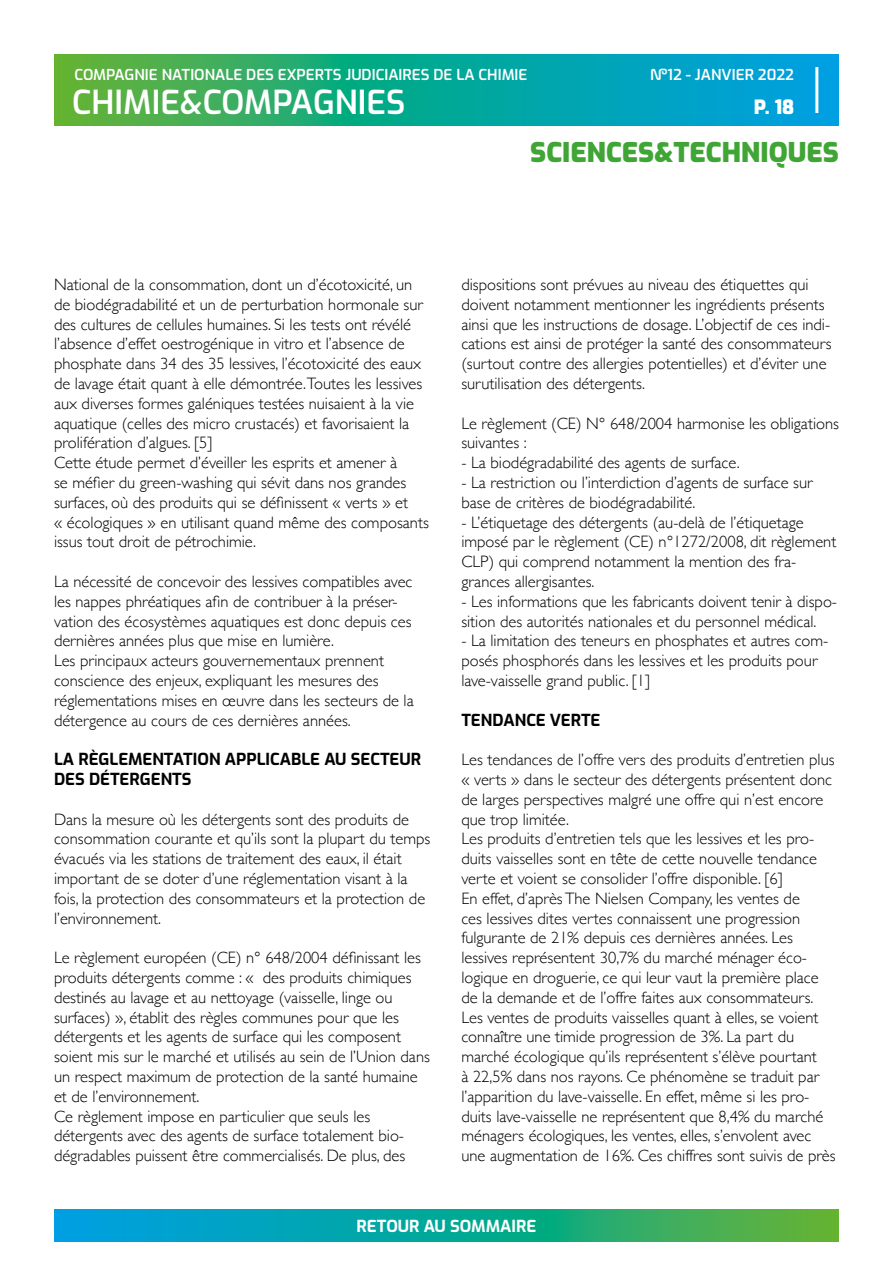
<style>
.page{position:relative;width:893px;height:1263px;background:#fff}
.page>*{position:absolute;margin:0;border:0;box-sizing:border-box;transform-origin:0 0}
.t1{font:600 33px "Exo";color:#fff}
.t2{font:900 27px "Exo";color:#3fa535}
.t3{font:900 19.5px "Exo";color:#fff}
.t4{font:300 16.5px/19.8px "Gill Sans";color:#000}
.t5{font:700 16.5px/19.8px "Exo";color:#000}
.t6{font:700 16.5px "Exo";color:#fff}
.t7{font:600 15px "Exo";color:#fff}
</style>
<div class="page">
<svg style="left:54px;top:54px;width:785px;height:71px;background:#18a891"></svg>
<hr style="left:815px;top:67px;width:3px;height:46px;background:#fff">
<svg style="left:54px;top:1209px;width:785px;height:32px;background:#17a892"></svg>
<p class="t7" style="left:74px;top:63px;width:455px">COMPAGNIE NATIONALE DES EXPERTS JUDICIAIRES DE LA CHIMIE</p>
<p class="t7" style="left:650px;top:63px;width:145px">№12 - JANVIER 2022</p>
<h1 class="t1" style="left:72px;top:77px;width:335px">CHIMIE&amp;COMPAGNIES</h1>
<p class="t3" style="left:754px;top:92px;width:42px">P. 18</p>
<h2 class="t2" style="left:530px;top:132px;width:310px">SCIENCES&amp;TECHNIQUES</h2>
<p class="t4" style="left:54px;top:274px;width:376px">National de la consommation, dont un d’écotoxicité, un de biodégradabilité et un de perturbation hormonale sur des cultures de cellules humaines. Si les tests ont révélé l’absence d’effet oestrogénique in vitro et l’absence de phosphate dans 34 des 35 lessives, l’écotoxicité des eaux de lavage était quant à elle démontrée.Toutes les lessives aux diverses formes galéniques testées nuisaient à la vie aquatique (celles des micro crustacés) et favorisaient la prolifération d’algues. [5]<br>Cette étude permet d’éveiller les esprits et amener à<br>se méfier du green-washing qui sévit dans nos grandes surfaces, où des produits qui se définissent « verts » et<br>« écologiques » en utilisant quand même des composants issus tout droit de pétrochimie.</p>
<p class="t4" style="left:54px;top:571px;width:361px">La nécessité de concevoir des lessives compatibles avec les nappes phréatiques afin de contribuer à la préser&shy;vation des écosystèmes aquatiques est donc depuis ces dernières années plus que mise en lumière.<br>Les principaux acteurs gouvernementaux prennent conscience des enjeux, expliquant les mesures des réglementations mises en œuvre dans les secteurs de la détergence au cours de ces dernières années.</p>
<p class="t5" style="left:54px;top:748px;width:369px">LA RÈGLEMENTATION APPLICABLE AU SECTEUR<br>DES DÉTERGENTS</p>
<p class="t4" style="left:54px;top:808px;width:378px">Dans la mesure où les détergents sont des produits de consommation courante et qu’ils sont la plupart du temps évacués via les stations de traitement des eaux, il était important de se doter d’une réglementation visant à la fois, la protection des consommateurs et la protection de l’environnement.</p>
<p class="t4" style="left:54px;top:947px;width:377px">Le règlement européen (CE) n° 648/2004 définissant les produits détergents comme : « des produits chimiques destinés au lavage et au nettoyage (vaisselle, linge ou surfaces) », établit des règles communes pour que les détergents et les agents de surface qui les composent soient mis sur le marché et utilisés au sein de l’Union dans un respect maximum de protection de la santé humaine et de l’environnement.<br>Ce règlement impose en particulier que seuls les détergents avec des agents de surface totalement bio&shy;dégradables puissent être commercialisés. De plus, des</p>
<p class="t4" style="left:461px;top:274px;width:372px">dispositions sont prévues au niveau des étiquettes qui doivent notamment mentionner les ingrédients présents ainsi que les instructions de dosage. L’objectif de ces indi&shy;cations est ainsi de protéger la santé des consommateurs (surtout contre des allergies potentielles) et d’éviter une surutilisation des détergents.</p>
<p class="t4" style="left:461px;top:412px;width:379px">Le règlement (CE) N° 648/2004 harmonise les obligations suivantes :</p>
<p class="t4" style="left:461px;top:452px;width:280px">- La biodégradabilité des agents de surface.</p>
<p class="t4" style="left:461px;top:472px;width:353px">- La restriction ou l’interdiction d’agents de surface sur base de critères de biodégradabilité.</p>
<p class="t4" style="left:461px;top:511px;width:376px">- L’étiquetage des détergents (au-delà de l’étiquetage imposé par le règlement (CE) n°1272/2008, dit règlement CLP) qui comprend notamment la mention des fra&shy;grances allergisantes.</p>
<p class="t4" style="left:461px;top:591px;width:377px">- Les informations que les fabricants doivent tenir à dispo&shy;sition des autorités nationales et du personnel médical.</p>
<p class="t4" style="left:461px;top:630px;width:368px">- La limitation des teneurs en phosphates et autres com&shy;posés phosphorés dans les lessives et les produits pour lave-vaisselle grand public. [1]</p>
<p class="t5" style="left:461px;top:709px;width:141px">TENDANCE VERTE</p>
<p class="t4" style="left:461px;top:749px;width:376px">Les tendances de l’offre vers des produits d’entretien plus « verts » dans le secteur des détergents présentent donc de larges perspectives malgré une offre qui n’est encore que trop limitée.<br>Les produits d’entretien tels que les lessives et les pro&shy;duits vaisselles sont en tête de cette nouvelle tendance verte et voient se consolider l’offre disponible. [6]<br>En effet, d’après The Nielsen Company, les ventes de<br>ces lessives dites vertes connaissent une progression fulgurante de 21% depuis ces dernières années. Les lessives représentent 30,7% du marché ménager éco&shy;logique en droguerie, ce qui leur vaut la première place de la demande et de l’offre faites aux consommateurs.<br>Les ventes de produits vaisselles quant à elles, se voient connaître une timide progression de 3%. La part du marché écologique qu’ils représentent s’élève pourtant<br>à 22,5% dans nos rayons. Ce phénomène se traduit par l’apparition du lave-vaisselle. En effet, même si les pro&shy;duits lave-vaisselle ne représentent que 8,4% du marché ménagers écologiques, les ventes, elles, s’envolent avec une augmentation de 16%. Ces chiffres sont suivis de près</p>
<p class="t6" style="left:357px;top:1214px;width:181px">RETOUR AU SOMMAIRE</p>
</div>
